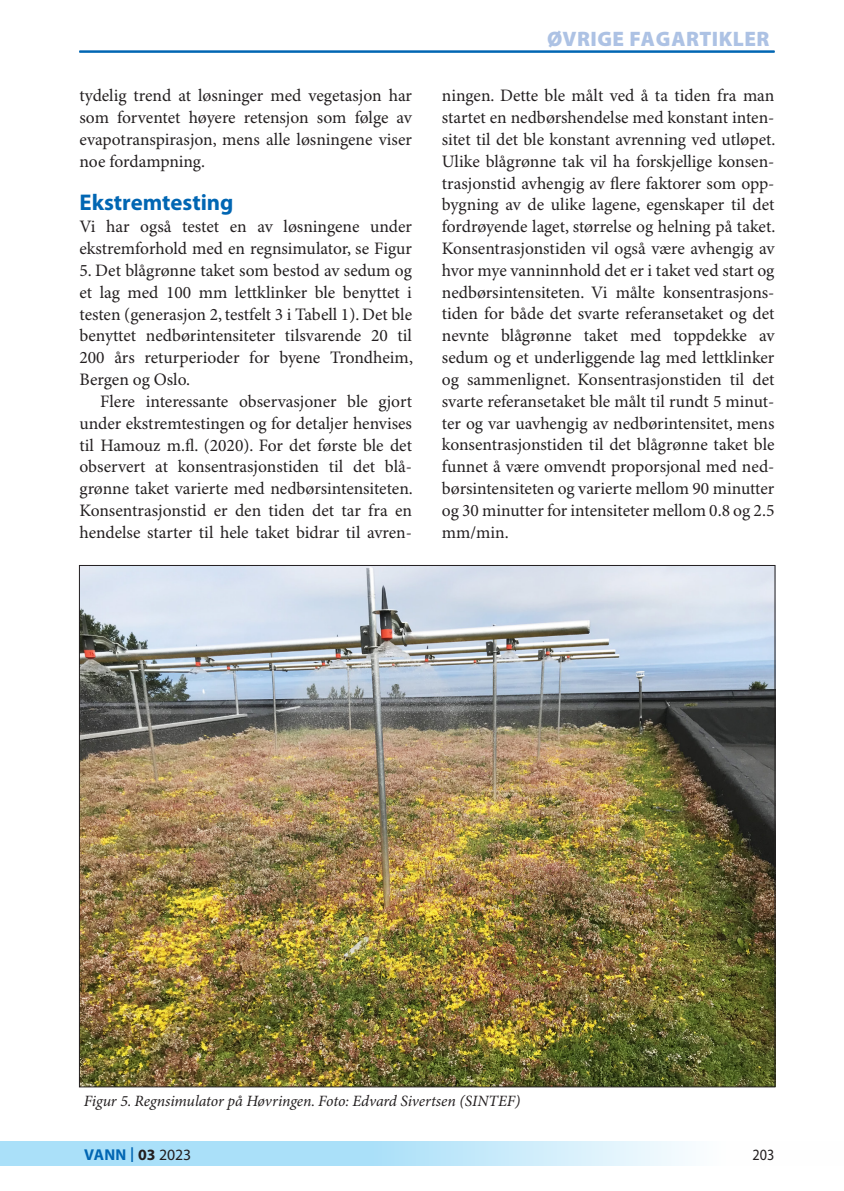
<style>
.page{position:relative;width:844px;height:1191px;background:#fff}
.page>*{position:absolute;margin:0;border:0;box-sizing:border-box;transform-origin:0 0}
.t1{font:700 22.75px "Myriad Pro";color:#0166b3}
.t2{font:900 21px "Myriad Pro";letter-spacing:.02em;color:#adc2e4}
.t3{font:17.5px/21.9px "Minion Pro";color:#231f20;text-align:justify}
.t4{font:italic 15.75px "Minion Pro";letter-spacing:-.005em;color:#231f20}
.t5{font:700 15.75px "Myriad Pro";letter-spacing:.01em;color:#0166b3}
.t6{font:15.75px "Myriad Pro";color:#231f20;scale:.9 1}
.s1{font-weight:400;font-size:21.88px}
.s2{color:#231f20}
.s3{font-weight:400;color:#231f20}
</style>
<div class="page">
<svg style="left:1px;top:1141px;width:687px;height:25px;background:#bbe6fa"></svg>
<svg style="left:0;top:1141px;width:1px;height:25px"></svg>
<hr style="left:79px;top:51px;width:695px;height:1px;background:#0166b3">
<img style="left:81px;top:567px;width:692px;height:518px">
<p class="t3" style="left:79px;top:85px;width:334px">tydelig trend at løsninger med vegetasjon har som forventet høyere retensjon som følge av evapotranspirasjon, mens alle løsningene viser noe fordampning.</p>
<h1 class="t1" style="left:79px;top:190px;width:156px">Ekstremtesting</h1>
<p class="t3" style="left:79px;top:216px;width:334px">Vi har også testet en av løsningene under ekstremforhold med en regnsimulator, se Figur</p>
<p class="t3" style="left:79px;top:260px;width:335px">5. Det blågrønne taket som bestod av sedum og et lag med 100 mm lettklinker ble benyttet i testen (generasjon 2, testfelt 3 i Tabell 1). Det ble benyttet nedbørintensiteter tilsvarende 20 til 200 års returperioder for byene Trondheim, Bergen og Oslo.</p>
<p class="t3" style="left:79px;top:391px;width:335px;text-indent:21px">Flere interessante observasjoner ble gjort under ekstremtestingen og for detaljer henvises til Hamouz m.fl. (2020). For det første ble det observert at konsentrasjonstiden til det blå&shy;grønne taket varierte med nedbørsintensiteten.<br>Konsentrasjonstid er den tiden det tar fra en hendelse starter til hele taket bidrar til avren-</p>
<p class="t2" style="left:547px;top:27px;width:224px">ØVRIGE FAGARTIKLER</p>
<p class="t2" style="left:459px;top:27px;width:208px">FAGFELLEVURDERTE</p>
<p class="t3" style="left:441px;top:85px;width:335px">ningen. Dette ble målt ved å ta tiden fra man startet en nedbørshendelse med konstant inten&shy;sitet til det ble konstant avrenning ved utløpet.<br>Ulike blågrønne tak vil ha forskjellige konsen&shy;trasjonstid avhengig av flere faktorer som opp&shy;bygning av de ulike lagene, egenskaper til det fordrøyende laget, størrelse og helning på taket.<br>Konsentrasjonstiden vil også være avhengig av hvor mye vanninnhold det er i taket ved start og nedbørsintensiteten. Vi målte konsentrasjons&shy;tiden for både det svarte referansetaket og det nevnte blågrønne taket med toppdekke av sedum og et underliggende lag med lettklinker og sammenlignet. Konsentrasjonstiden til det svarte referansetaket ble målt til rundt 5 minut&shy;ter og var uavhengig av nedbørintensitet, mens konsentrasjonstiden til det blågrønne taket ble funnet å være omvendt proporsjonal med ned&shy;børsintensiteten og varierte mellom 90 minutter og 30 minutter for intensiteter mellom 0.8 og 2.5 mm/min.</p>
<p class="t4" style="left:84px;top:1091px;width:438px">Figur 5. Regnsimulator på Høvringen. Foto: Edvard Sivertsen (SINTEF)</p>
<p class="t5" style="left:84px;top:1146px;width:109px">VANN <span class="s1">I</span> <span class="s2">03</span> <span class="s3">2023</span></p>
<p class="t6" style="left:752px;top:1146px;width:26px">203</p>
</div>
